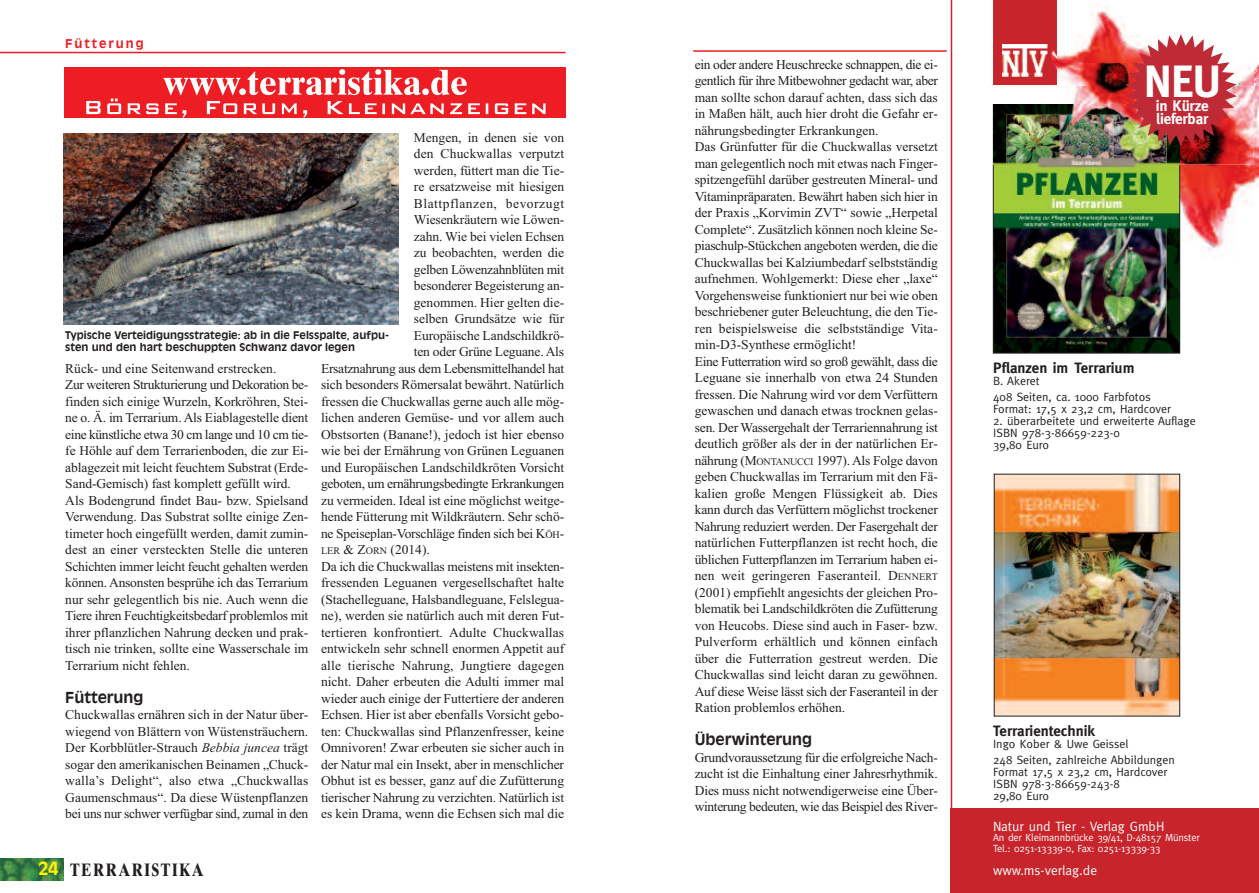
<style>
.page{position:relative;width:1259px;height:893px;background:#fff}
.page>*{position:absolute;margin:0;border:0;box-sizing:border-box;transform-origin:0 0}
.t1{font:700 45.3px "Meta";color:#fff}
.t2{font:18px "Times Ten Bold Os F";letter-spacing:.1em;color:#231f20;scale:.8 1}
.t3{font:700 18px "Antique Olive";color:#fff101}
.t4{font:700 15.3px/13.4px "Meta";letter-spacing:-.015em;color:#fff}
.t5{font:700 15px "Meta";color:#231f20}
.t6{font:700 15px "Antique Olive";color:#231f20}
.t7{font:13.5px/16.5px "Times New Roman";letter-spacing:-.005em;color:#231f20}
.t8{font:13.5px "Times New Roman";letter-spacing:-.025em;color:#231f20}
.t9{font:13.5px "Meta";color:#fff}
.t10{font:13.5px "Times New Roman";letter-spacing:.04em;color:#231f20}
.t11{font:12px/12px "Meta";color:#231f20}
.t12{font:700 12px "Antique Olive";letter-spacing:.165em;color:#ee1d23}
.t13{font:700 10.5px/12px "Antique Olive";color:#231f20}
.t14{font:10.35px/10.4px "Meta";letter-spacing:-.015em;color:#fff}
.s1{font-size:10.2px}
.s2{font-style:italic}
</style>
<div class="page">
<img style="left:0;top:859px;width:64px;height:21px">
<hr style="left:0;top:52px;width:566px;height:1px;background:#ee1d23">
<hr style="left:693px;top:50px;width:253px;height:2px;background:#ee1d23">
<svg style="left:950px;top:0;width:309px;height:808px"></svg>
<div style="left:64px;top:67px;width:502px;height:50px;background:#ee1d23"></div>
<svg style="left:86px;top:69px;width:459px;height:49px"></svg>
<div style="left:950px;top:808px;width:309px;height:85px;background:#c8242b"></div>
<img style="left:993px;top:64px;width:266px;height:230px">
<img style="left:996px;top:476px;width:182px;height:238px">
<div style="left:994px;top:474px;width:186px;height:242px;border:1px solid #231f20"></div>
<img style="left:995px;top:164px;width:183px;height:187px">
<div style="left:993px;top:104px;width:187px;height:249px;border:1px solid #231f20"></div>
<img style="left:993px;top:0;width:260px;height:64px">
<img style="left:992px;top:0;width:1px;height:164px">
<img style="left:1002px;top:44px;width:45px;height:33px">
<img style="left:993px;top:85px;width:260px;height:79px">
<img style="left:993px;top:105px;width:186px;height:59px">
<img style="left:1125px;top:34px;width:111px;height:113px">
<img style="left:64px;top:133px;width:335px;height:191px">
<p class="t12" style="left:65px;top:39px;width:80px">Fütterung</p>
<p class="t7" style="left:414px;top:129px;width:152px">Mengen, in denen sie von</p>
<p class="t7" style="left:414px;top:145px;width:152px">den Chuckwallas verputzt</p>
<p class="t7" style="left:414px;top:162px;width:152px">werden, füttert man die Tie-</p>
<p class="t7" style="left:414px;top:178px;width:152px">re ersatzweise mit hiesigen</p>
<p class="t10" style="left:414px;top:195px;width:152px">Blattpflanzen, bevorzugt</p>
<p class="t7" style="left:414px;top:211px;width:152px">Wiesenkräutern wie Löwen-</p>
<p class="t7" style="left:414px;top:228px;width:152px">zahn. Wie bei vielen Echsen</p>
<p class="t7" style="left:414px;top:244px;width:152px">zu beobachten, werden die</p>
<p class="t7" style="left:414px;top:261px;width:152px">gelben Löwenzahnblüten mit</p>
<p class="t7" style="left:414px;top:277px;width:152px">besonderer Begeisterung an-</p>
<p class="t7" style="left:414px;top:294px;width:152px">genommen. Hier gelten die-</p>
<p class="t7" style="left:414px;top:310px;width:152px">selben Grundsätze wie für</p>
<p class="t7" style="left:414px;top:327px;width:152px">Europäische Landschildkrö-</p>
<p class="t7" style="left:414px;top:343px;width:152px">ten oder Grüne Leguane. Als</p>
<p class="t7" style="left:321px;top:360px;width:244px">Ersatznahrung aus dem Lebensmittelhandel hat</p>
<p class="t7" style="left:321px;top:376px;width:244px">sich besonders Römersalat bewährt. Natürlich</p>
<p class="t7" style="left:321px;top:393px;width:244px">fressen die Chuckwallas gerne auch alle mög-</p>
<p class="t7" style="left:321px;top:409px;width:244px">lichen anderen Gemüse- und vor allem auch</p>
<p class="t7" style="left:321px;top:426px;width:244px">Obstsorten (Banane!), jedoch ist hier ebenso</p>
<p class="t7" style="left:321px;top:442px;width:244px">wie bei der Ernährung von Grünen Leguanen</p>
<p class="t7" style="left:321px;top:459px;width:244px">und Europäischen Landschildkröten Vorsicht</p>
<p class="t8" style="left:321px;top:476px;width:244px">geboten, um ernährungsbedingte Erkrankungen</p>
<p class="t7" style="left:321px;top:492px;width:244px">zu vermeiden. Ideal ist eine möglichst weitge-</p>
<p class="t7" style="left:321px;top:508px;width:244px">hende Fütterung mit Wildkräutern. Sehr schö-</p>
<p class="t7" style="left:321px;top:525px;width:245px">ne Speiseplan-Vorschläge finden sich bei K<span class="s1">ÖH</span>-</p>
<p class="t7" style="left:321px;top:541px;width:110px"><span class="s1">LER</span> &amp; Z<span class="s1">ORN</span> (2014).</p>
<p class="t7" style="left:321px;top:558px;width:244px">Da ich die Chuckwallas meistens mit insekten-</p>
<p class="t7" style="left:321px;top:574px;width:244px">fressenden Leguanen vergesellschaftet halte</p>
<p class="t7" style="left:321px;top:591px;width:244px">(Stachelleguane, Halsbandleguane, Felslegua-</p>
<p class="t7" style="left:321px;top:607px;width:244px">ne), werden sie natürlich auch mit deren Fut-</p>
<p class="t7" style="left:321px;top:624px;width:244px">tertieren konfrontiert. Adulte Chuckwallas</p>
<p class="t7" style="left:321px;top:640px;width:244px">entwickeln sehr schnell enormen Appetit auf</p>
<p class="t7" style="left:321px;top:657px;width:244px">alle tierische Nahrung, Jungtiere dagegen</p>
<p class="t7" style="left:321px;top:673px;width:244px">nicht. Daher erbeuten die Adulti immer mal</p>
<p class="t7" style="left:321px;top:690px;width:244px">wieder auch einige der Futtertiere der anderen</p>
<p class="t7" style="left:321px;top:706px;width:244px">Echsen. Hier ist aber ebenfalls Vorsicht gebo-</p>
<p class="t7" style="left:321px;top:723px;width:244px">ten: Chuckwallas sind Pflanzenfresser, keine</p>
<p class="t7" style="left:321px;top:739px;width:244px">Omnivoren! Zwar erbeuten sie sicher auch in</p>
<p class="t7" style="left:321px;top:756px;width:244px">der Natur mal ein Insekt, aber in menschlicher</p>
<p class="t7" style="left:321px;top:772px;width:244px">Obhut ist es besser, ganz auf die Zufütterung</p>
<p class="t7" style="left:321px;top:789px;width:244px">tierischer Nahrung zu verzichten. Natürlich ist</p>
<p class="t7" style="left:321px;top:805px;width:244px">es kein Drama, wenn die Echsen sich mal die</p>
<p class="t13" style="left:65px;top:330px;width:325px">Typische Verteidigungsstrategie: ab in die Felsspalte, aufpu&shy;sten und den hart beschuppten Schwanz davor legen</p>
<p class="t7" style="left:65px;top:360px;width:245px">Rück- und eine Seitenwand erstrecken.<br>Zur weiteren Strukturierung und Dekoration be&shy;finden sich einige Wurzeln, Korkröhren, Stei&shy;ne o. Ä. im Terrarium.Als Eiablagestelle dient eine künstliche etwa 30 cm lange und 10 cm tie&shy;fe Höhle auf dem Terrarienboden, die zur Ei&shy;ablagezeit mit leicht feuchtem Substrat (Erde-Sand-Gemisch) fast komplett gefüllt wird.<br>Als Bodengrund findet Bau- bzw. Spielsand Verwendung. Das Substrat sollte einige Zen&shy;timeter hoch eingefüllt werden, damit zumin&shy;dest an einer versteckten Stelle die unteren Schichten immer leicht feucht gehalten werden können. Ansonsten besprühe ich das Terrarium nur sehr gelegentlich bis nie. Auch wenn die Tiere ihren Feuchtigkeitsbedarf problemlos mit ihrer pflanzlichen Nahrung decken und prak&shy;tisch nie trinken, sollte eine Wasserschale im Terrarium nicht fehlen.</p>
<p class="t6" style="left:65px;top:691px;width:80px">Fütterung</p>
<p class="t7" style="left:65px;top:706px;width:245px;text-align:justify">Chuckwallas ernähren sich in der Natur über&shy;wiegend von Blättern von Wüstensträuchern.<br>Der Korbblütler-Strauch <span class="s2">Bebbia juncea</span> trägt sogar den amerikanischen Beinamen „Chuck&shy;walla’s Delight“, also etwa „Chuckwallas Gaumenschmaus“. Da diese Wüstenpflanzen bei uns nur schwer verfügbar sind, zumal in den</p>
<h2 class="t3" style="left:39px;top:861px;width:22px">24</h2>
<h2 class="t2" style="left:70px;top:864px;width:168px">TERRARISTIKA</h2>
<p class="t7" style="left:695px;top:56px;width:244px">ein oder andere Heuschrecke schnappen, die ei&shy;gentlich für ihre Mitbewohner gedacht war, aber man sollte schon darauf achten, dass sich das in Maßen hält, auch hier droht die Gefahr er&shy;nährungsbedingter Erkrankungen.<br>Das Grünfutter für die Chuckwallas versetzt man gelegentlich noch mit etwas nach Finger&shy;spitzengefühl darüber gestreuten Mineral- und Vitaminpräparaten. Bewährt haben sich hier in der Praxis „Korvimin ZVT“ sowie „Herpetal Complete“. Zusätzlich können noch kleine Se&shy;piaschulp-Stückchen angeboten werden, die die Chuckwallas bei Kalziumbedarf selbstständig aufnehmen. Wohlgemerkt: Diese eher „laxe“ Vorgehensweise funktioniert nur bei wie oben beschriebener guter Beleuchtung, die den Tie&shy;ren beispielsweise die selbstständige Vita&shy;min-D3-Synthese ermöglicht!<br>Eine Futterration wird so groß gewählt, dass die Leguane sie innerhalb von etwa 24 Stunden fressen. Die Nahrung wird vor dem Verfüttern gewaschen und danach etwas trocknen gelas&shy;sen. Der Wassergehalt der Terrariennahrung ist deutlich größer als der in der natürlichen Er&shy;nährung (M<span class="s1">ONTANUCCI</span> 1997). Als Folge davon geben Chuckwallas im Terrarium mit den Fä&shy;kalien große Mengen Flüssigkeit ab. Dies kann durch das Verfüttern möglichst trockener Nahrung reduziert werden. Der Fasergehalt der natürlichen Futterpflanzen ist recht hoch, die üblichen Futterpflanzen im Terrarium haben ei&shy;nen weit geringeren Faseranteil. D<span class="s1">ENNERT </span>(2001) empfiehlt angesichts der gleichen Pro&shy;blematik bei Landschildkröten die Zufütterung von Heucobs. Diese sind auch in Faser- bzw.<br>Pulverform erhältlich und können einfach über die Futterration gestreut werden. Die Chuckwallas sind leicht daran zu gewöhnen.<br>Auf diese Weise lässt sich der Faseranteil in der Ration problemlos erhöhen.</p>
<p class="t6" style="left:695px;top:734px;width:119px">Überwinterung</p>
<p class="t7" style="left:695px;top:749px;width:244px;text-align:justify">Grundvoraussetzung für die erfolgreiche Nach&shy;zucht ist die Einhaltung einer Jahresrhythmik.<br>Dies muss nicht notwendigerweise eine Über&shy;winterung bedeuten, wie das Beispiel des River-</p>
<h1 class="t1" style="left:1143px;top:55px;width:78px">NEU</h1>
<p class="t4" style="left:1155px;top:99px;width:54px">in Kürze lieferbar</p>
<p class="t5" style="left:993px;top:359px;width:143px">Pflanzen im Terrarium</p>
<p class="t11" style="left:993px;top:372px;width:159px;line-height:16.2px">B. Akeret<br>408 Seiten, ca. 1000 Farbfotos</p>
<p class="t11" style="left:993px;top:403px;width:179px">Format: 17,5 x 23,2 cm, Hardcover</p>
<p class="t11" style="left:993px;top:415px;width:204px">2. überarbeitete und erweiterte Auflage<br>ISBN 978-3-86659-223-0<br>39,80 Euro</p>
<p class="t5" style="left:993px;top:722px;width:103px">Terrarientechnik</p>
<p class="t11" style="left:993px;top:735px;width:183px;line-height:16.2px">Ingo Kober &amp; Uwe Geissel<br>248 Seiten, zahlreiche Abbildungen</p>
<p class="t11" style="left:993px;top:766px;width:176px">Format 17,5 x 23,2 cm, Hardcover<br>ISBN 978-3-86659-243-8<br>29,80 Euro</p>
<p class="t9" style="left:993px;top:818px;width:173px">Natur und Tier - Verlag GmbH</p>
<p class="t14" style="left:993px;top:832px;width:208px">An der Kleimannbrücke 39/41, D-48157 Münster<br>Tel.: 0251-13339-0, Fax: 0251-13339-33</p>
<p class="t9" style="left:993px;top:862px;width:105px">www.ms-verlag.de</p>
</div>
